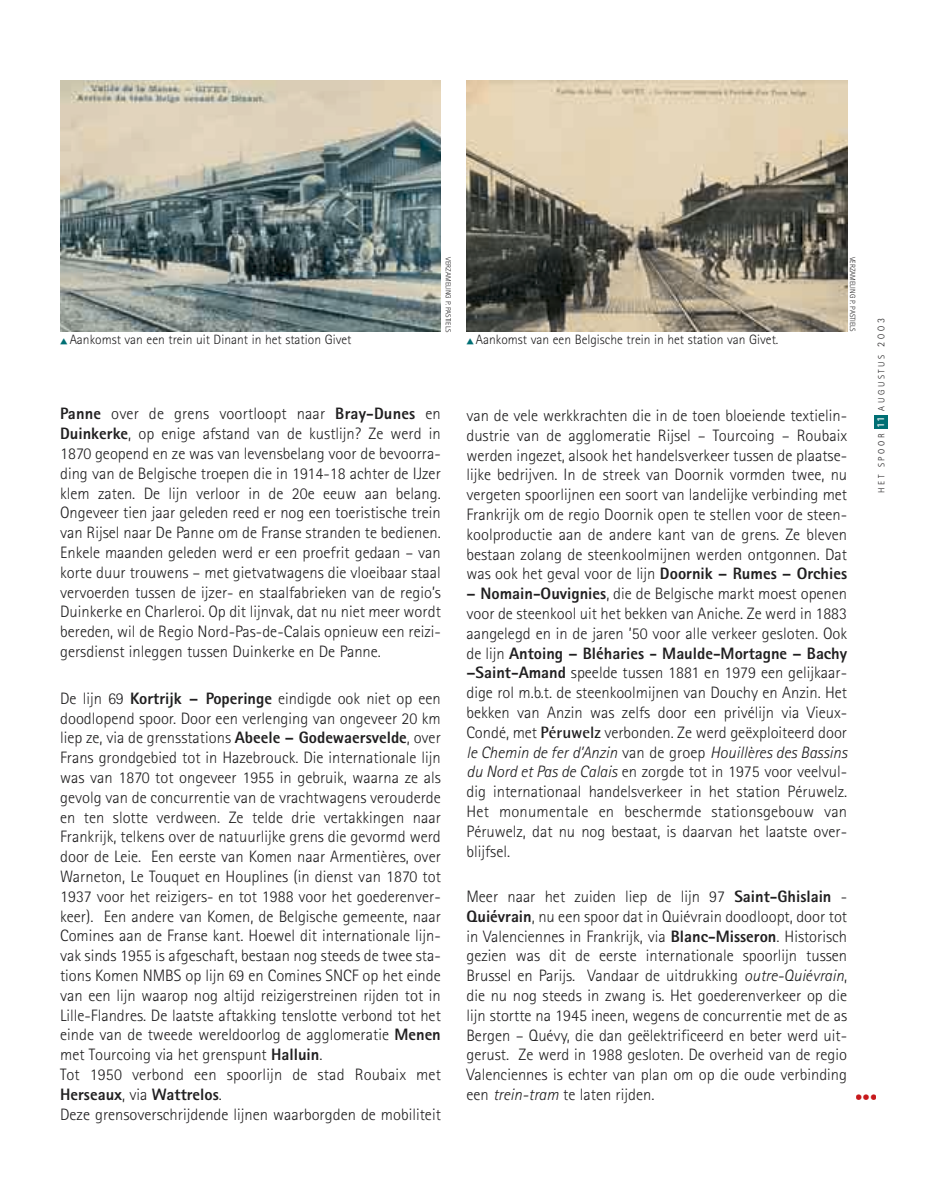
<style>
.page{position:relative;width:926px;height:1203px;background:#fff}
.page>*{position:absolute;margin:0;border:0;box-sizing:border-box;transform-origin:0 0}
.t1{font:300 16.5px/19.8px "Rotis Sans Serif";color:#201f20;text-align:justify}
.t2{font:300 13.5px "Rotis Sans Serif";color:#201f20}
.t3{font:700 10.5px "Rotis Sans Serif";color:#fff}
.t4{font:300 9px "Rotis Sans Serif";letter-spacing:.29em;color:#201f20}
.t5{font:300 7.5px "Rotis Sans Serif";color:#201f20}
.t6{font:6px "Zapf Dingbats IT Cby BT";color:#c7191c}
.s1{font-size:10.5px}
.s2{color:#006f74}
.s3{font-weight:800}
.s4{font-family:"Rotis Semi Sans";font-weight:700}
.s5{font-style:italic}
</style>
<div class="page">
<svg style="left:60px;top:80px;width:828px;height:349px"></svg>
<p class="t5" style="left:451px;top:257px;width:76px;rotate:90deg">VERZAMELING P. PASTIELS</p>
<p class="t5" style="left:855px;top:257px;width:76px;rotate:90deg">VERZAMELING P. PASTIELS</p>
<p class="t4" style="left:878px;top:411px;width:95px;rotate:-90deg">AUGUSTUS <span class="s1">2003</span></p>
<p class="t3" style="left:876px;top:428px;width:13px;rotate:-90deg">11</p>
<p class="t2" style="left:60px;top:335px;width:293px"><span class="s2">▲</span> Aankomst van een trein uit Dinant in het station Givet</p>
<p class="t2" style="left:466px;top:335px;width:313px"><span class="s2">▲</span> Aankomst van een Belgische trein in het station van Givet.</p>
<p class="t1" style="left:60px;top:406px;width:382px"><span class="s3">Panne</span> over de grens voortloopt naar <span class="s3">Bray-Dunes</span> en <span class="s3">Duinkerke</span>, op enige afstand van de kustlijn? Ze werd in 1870 geopend en ze was van levensbelang voor de bevoorra&shy;ding van de Belgische troepen die in 1914-18 achter de IJzer klem zaten. De lijn verloor in de 20e eeuw aan belang.<br>Ongeveer tien jaar geleden reed er nog een toeristische trein van Rijsel naar De Panne om de Franse stranden te bedienen.<br>Enkele maanden geleden werd er een proefrit gedaan – van korte duur trouwens – met gietvatwagens die vloeibaar staal vervoerden tussen de ijzer- en staalfabrieken van de regio’s Duinkerke en Charleroi. Op dit lijnvak, dat nu niet meer wordt bereden, wil de Regio Nord-Pas-de-Calais opnieuw een reizi&shy;gersdienst inleggen tussen Duinkerke en De Panne.</p>
<p class="t1" style="left:60px;top:690px;width:382px;text-align:left">De lijn 69 <span class="s3">Kortrijk – Poperinge</span> eindigde ook niet op een doodlopend spoor. Door een verlenging van ongeveer 20 km liep ze, via de grensstations <span class="s3">Abeele – Godewaersvelde</span>, over Frans grondgebied tot in Hazebrouck. Die internationale lijn was van 1870 tot ongeveer 1955 in gebruik, waarna ze als gevolg van de concurrentie van de vrachtwagens verouderde en ten slotte verdween. Ze telde drie vertakkingen naar Frankrijk, telkens over de natuurlijke grens die gevormd werd door de Leie. Een eerste van Komen naar Armentières, over Warneton, Le Touquet en Houplines (in dienst van 1870 tot 1937 voor het reizigers- en tot 1988 voor het goederenver&shy;keer). Een andere van Komen, de Belgische gemeente, naar Comines aan de Franse kant. Hoewel dit internationale lijn&shy;vak sinds 1955 is afgeschaft, bestaan nog steeds de twee sta&shy;tions Komen NMBS op lijn 69 en Comines SNCF op het einde van een lijn waarop nog altijd reizigerstreinen rijden tot in Lille-Flandres. De laatste aftakking tenslotte verbond tot het einde van de tweede wereldoorlog de agglomeratie <span class="s3">Menen </span>met Tourcoing via het grenspunt <span class="s3">Halluin</span>.<br>Tot 1950 verbond een spoorlijn de stad Roubaix met <span class="s3">Herseaux</span>, via <span class="s3">Wattrelos</span>.<br>Deze grensoverschrijdende lijnen waarborgden de mobiliteit</p>
<p class="t1" style="left:466px;top:407px;width:382px">van de vele werkkrachten die in de toen bloeiende textielin&shy;dustrie van de agglomeratie Rijsel – Tourcoing – Roubaix werden ingezet, alsook het handelsverkeer tussen de plaatse&shy;lijke bedrijven. In de streek van Doornik vormden twee, nu vergeten spoorlijnen een soort van landelijke verbinding met Frankrijk om de regio Doornik open te stellen voor de steen&shy;koolproductie aan de andere kant van de grens. Ze bleven bestaan zolang de steenkoolmijnen werden ontgonnen. Dat was ook het geval voor de lijn <span class="s3">Doornik – Rumes – Orchies</span></p>
<p class="t1" style="left:466px;top:585px;width:382px"><span class="s3">– Nomain-Ouvignies</span>, die de Belgische markt moest openen voor de steenkool uit het bekken van Aniche. Ze werd in 1883 aangelegd en in de jaren ’50 voor alle verkeer gesloten. Ook de lijn <span class="s3">Antoing – Bléharies - Maulde-Mortagne – Bachy –Saint-Amand</span> speelde tussen 1881 en 1979 een gelijkaar&shy;dige rol m.b.t. de steenkoolmijnen van Douchy en Anzin. Het bekken van Anzin was zelfs door een privélijn via Vieux-Condé, met <span class="s4">Péruwelz</span> verbonden. Ze werd geëxploiteerd door <span class="s5">le Chemin de fer d’Anzin</span> van de groep <span class="s5">Houillères des Bassins du Nord et Pas de Calais</span> en zorgde tot in 1975 voor veelvul&shy;dig internationaal handelsverkeer in het station Péruwelz.<br>Het monumentale en beschermde stationsgebouw van Péruwelz, dat nu nog bestaat, is daarvan het laatste over&shy;blijfsel.</p>
<p class="t1" style="left:466px;top:888px;width:382px">Meer naar het zuiden liep de lijn 97 <span class="s3">Saint-Ghislain</span> - <span class="s3">Quiévrain</span>, nu een spoor dat in Quiévrain doodloopt, door tot in Valenciennes in Frankrijk, via <span class="s3">Blanc-Misseron</span>. Historisch gezien was dit de eerste internationale spoorlijn tussen Brussel en Parijs. Vandaar de uitdrukking <span class="s5">outre-Quiévrain</span>, die nu nog steeds in zwang is. Het goederenverkeer op die lijn stortte na 1945 ineen, wegens de concurrentie met de as Bergen – Quévy, die dan geëlektrificeerd en beter werd uit&shy;gerust. Ze werd in 1988 gesloten. De overheid van de regio Valenciennes is echter van plan om op die oude verbinding een <span class="s5">trein-tram</span> te laten rijden.</p>
<p class="t4" style="left:878px;top:493px;width:61px;rotate:-90deg">HET SPOOR</p>
<p class="t6" style="left:855px;top:1094px;width:22px">●●●</p>
</div>
